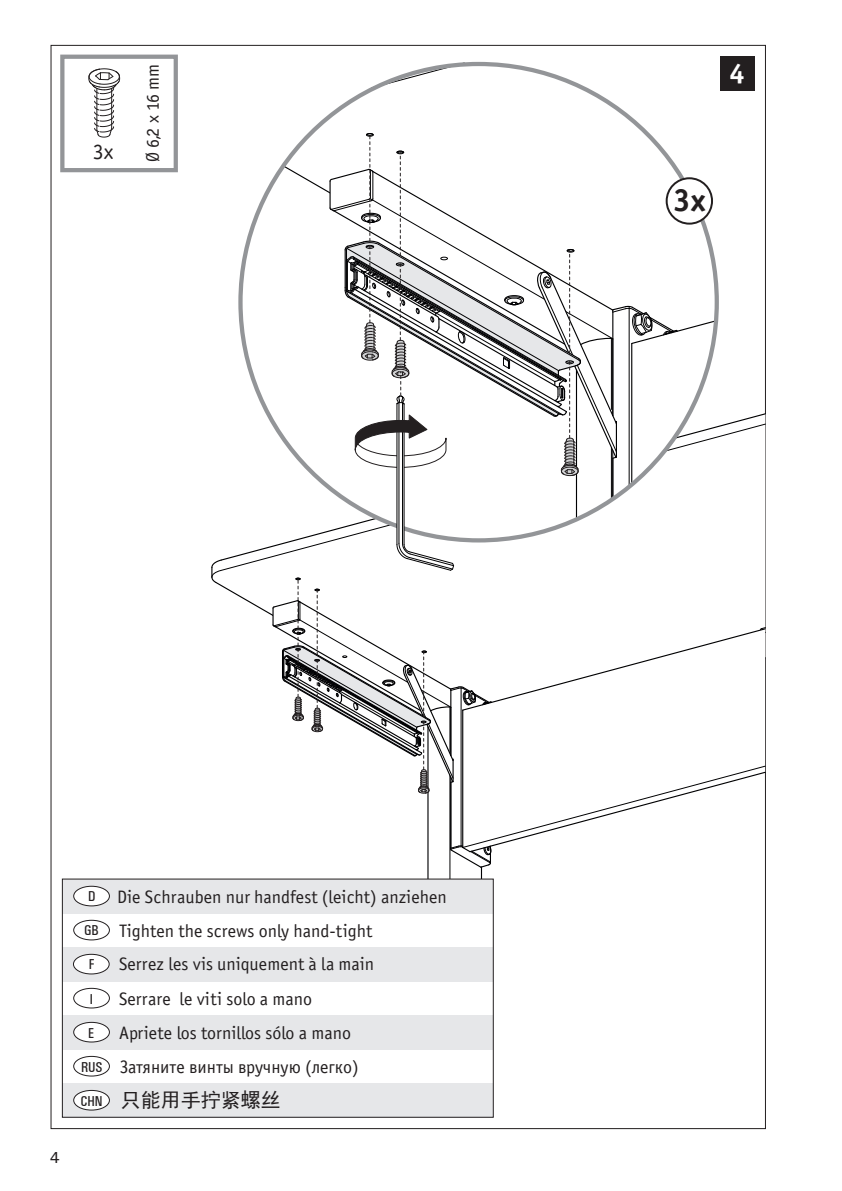
<style>
.page{position:relative;width:842px;height:1191px;background:#fff}
.page>*{position:absolute;margin:0;border:0;box-sizing:border-box;transform-origin:0 0}
.t1{font:32px "Officina Sans Bold TT";color:#231f20}
.t2{font:28px "Officina Sans Bold TT";color:#fff}
.t3{font:22px "Officina Sans Book TT";color:#231f20}
.t4{font:20px "Sim Hei";color:#231f20}
.t5{font:18px/34px "Officina Sans Book TT";color:#231f20}
.t6{font:500 16px "Univers";color:#231f20}
.t7{font:500 condensed 14.4px "Univers";color:#231f20}
</style>
<div class="page">
<hr style="left:450px;top:775px;width:1px;height:122px;background:#000002">
<hr style="left:481px;top:867px;width:1px;height:30px;background:#000002">
<hr style="left:427px;top:727px;width:1px;height:170px;background:#000002">
<div style="left:62px;top:879px;width:431px;height:34px;background:#e6e7e9"></div>
<div style="left:62px;top:947px;width:431px;height:34px;background:#e6e7e9"></div>
<div style="left:62px;top:1015px;width:431px;height:34px;background:#e6e7e9"></div>
<div style="left:62px;top:1083px;width:431px;height:34px;background:#e6e7e9"></div>
<div style="left:73px;top:1056px;width:37px;height:20px;background:#fff;border:1px solid #231f20;border-radius:50%"></div>
<div style="left:73px;top:1090px;width:37px;height:20px;background:#fff;border:1px solid #231f20;border-radius:50%"></div>
<div style="left:73px;top:953px;width:37px;height:21px;background:#fff;border:1px solid #231f20;border-radius:50%"></div>
<div style="left:73px;top:987px;width:37px;height:21px;background:#fff;border:1px solid #231f20;border-radius:50%"></div>
<div style="left:73px;top:1021px;width:37px;height:21px;background:#fff;border:1px solid #231f20;border-radius:50%"></div>
<div style="left:73px;top:885px;width:37px;height:21px;background:#fff;border:1px solid #231f20;border-radius:50%"></div>
<div style="left:73px;top:919px;width:37px;height:21px;background:#fff;border:1px solid #231f20;border-radius:50%"></div>
<svg style="left:88px;top:68px;width:33px;height:70px"></svg>
<div style="left:60px;top:55px;width:118px;height:117px;border:4px solid #939598"></div>
<div style="left:720px;top:57px;width:34px;height:34px;background:#231f20"></div>
<svg style="left:309px;top:62px;width:339px;height:70px"></svg>
<svg style="left:371px;top:62px;width:94px;height:26px"></svg>
<svg style="left:211px;top:132px;width:555px;height:737px"></svg>
<p class="t3" style="left:93px;top:139px;width:22px">3x</p>
<p class="t5" style="left:136px;top:162px;width:100px;rotate:-90deg">Ø 6,2 x 16 mm</p>
<h2 class="t2" style="left:729px;top:56px;width:17px">4</h2>
<h1 class="t1" style="left:673px;top:180px;width:34px">3x</h1>
<p class="t6" style="left:50px;top:1146px;width:12px">4</p>
<p class="t7" style="left:88px;top:887px;width:9px">D</p>
<p class="t7" style="left:84px;top:921px;width:16px">GB</p>
<p class="t7" style="left:89px;top:956px;width:7px">F</p>
<p class="t7" style="left:90px;top:990px;width:5px">I</p>
<p class="t7" style="left:88px;top:1024px;width:8px">E</p>
<p class="t7" style="left:81px;top:1058px;width:23px">RUS</p>
<p class="t7" style="left:80px;top:1092px;width:24px">CHN</p>
<p class="t5" style="left:117px;top:880px;width:331px">Die Schrauben nur handfest (leicht) anziehen Tighten the screws only hand-tight<br>Serrez les vis uniquement à la main<br>Serrare le viti solo a mano</p>
<p class="t5" style="left:119px;top:1016px;width:241px">Apriete los tornillos sólo a mano<br>Затяните винты вручную (легко)</p>
<p class="t4" style="left:121px;top:1089px;width:162px">只能用手拧紧螺丝</p>
</div>
